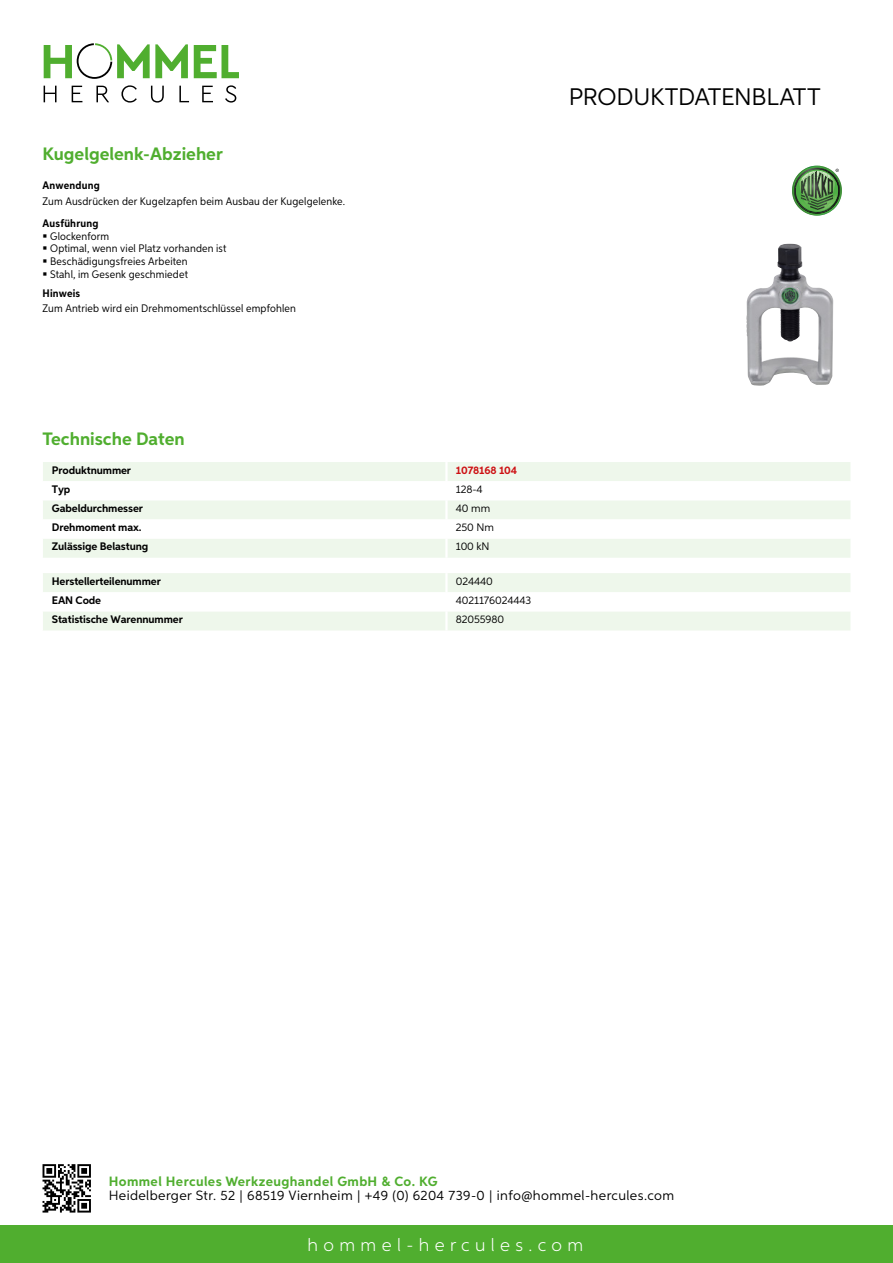
<style>
.page{position:relative;width:893px;height:1263px;background:#fff}
.page>*{position:absolute;margin:0;border:0;box-sizing:border-box;transform-origin:0 0}
.t1{font:24px "Aspira";letter-spacing:-.01em;color:#000}
.t2{font:700 18px "Aspira";color:#50ae2f}
.t3{font:300 18px "Aspira";letter-spacing:.3em;color:#fff}
.t4{font:13.5px "Aspira";letter-spacing:.03em;color:#000}
.t5{font:700 13.5px "Aspira";letter-spacing:.03em;color:#50ae2f}
.t6{font:10.95px/12.8px "Aspira Nar";letter-spacing:.015em;color:#000}
.t7{font:700 10.95px "Aspira";letter-spacing:-.01em;color:#000}
.t8{font:10.95px "Aspira";letter-spacing:-.01em;color:#000}
.t9{font:700 10.95px "Aspira Nar";letter-spacing:.02em;color:#000}
.t10{font:700 10.95px "Aspira";letter-spacing:-.01em;color:#cd1013}
</style>
<div class="page">
<div style="left:0;top:1226px;width:893px;height:37px;background:#50ae2f"></div>
<svg style="left:43px;top:1164px;width:48px;height:48px"></svg>
<svg style="left:194px;top:45px;width:45px;height:33px"></svg>
<svg style="left:44px;top:43px;width:144px;height:36px"></svg>
<svg style="left:44px;top:86px;width:13px;height:16px"></svg>
<svg style="left:72px;top:86px;width:10px;height:16px"></svg>
<svg style="left:96px;top:86px;width:13px;height:16px"></svg>
<svg style="left:121px;top:85px;width:16px;height:18px"></svg>
<svg style="left:151px;top:86px;width:13px;height:17px"></svg>
<svg style="left:179px;top:86px;width:10px;height:16px"></svg>
<svg style="left:202px;top:86px;width:11px;height:16px"></svg>
<svg style="left:225px;top:85px;width:11px;height:18px"></svg>
<div style="left:43px;top:462px;width:807px;height:96px;background:#eef7eb"></div>
<svg style="left:43px;top:481px;width:807px;height:58px"></svg>
<hr style="left:445px;top:462px;width:3px;height:19px;background:#fff">
<hr style="left:445px;top:481px;width:3px;height:19px;background:#fff">
<hr style="left:445px;top:500px;width:3px;height:19px;background:#fff">
<hr style="left:445px;top:519px;width:3px;height:20px;background:#fff">
<hr style="left:445px;top:539px;width:3px;height:19px;background:#fff">
<svg style="left:43px;top:573px;width:807px;height:57px"></svg>
<hr style="left:445px;top:611px;width:3px;height:19px;background:#fff">
<img style="left:746px;top:244px;width:88px;height:142px">
<img style="left:839px;top:179px;width:3px;height:23px">
<svg style="left:792px;top:166px;width:47px;height:50px"></svg>
<h2 class="t2" style="left:43px;top:142px;width:182px">Kugelgelenk-Abzieher</h2>
<p class="t9" style="left:43px;top:179px;width:59px">Anwendung</p>
<p class="t6" style="left:43px;top:194px;width:304px">Zum Ausdrücken der Kugelzapfen beim Ausbau der Kugelgelenke.</p>
<p class="t9" style="left:43px;top:216px;width:58px">Ausführung</p>
<p class="t6" style="left:50px;top:229px;width:178px">Glockenform<br>Optimal, wenn viel Platz vorhanden ist<br>Beschädigungsfreies Arbeiten<br>Stahl, im Gesenk geschmiedet</p>
<p class="t9" style="left:43px;top:287px;width:39px">Hinweis</p>
<p class="t6" style="left:43px;top:302px;width:255px">Zum Antrieb wird ein Drehmomentschlüssel empfohlen</p>
<h1 class="t1" style="left:569px;top:82px;width:253px">Produktdatenblatt</h1>
<h2 class="t2" style="left:43px;top:428px;width:144px">Technische Daten</h2>
<p class="t7" style="left:52px;top:463px;width:81px">Produktnummer</p>
<p class="t10" style="left:456px;top:463px;width:63px">1078168 104</p>
<p class="t7" style="left:52px;top:483px;width:20px">Typ</p>
<p class="t8" style="left:456px;top:483px;width:28px">128-4</p>
<p class="t7" style="left:52px;top:502px;width:93px">Gabeldurchmesser</p>
<p class="t8" style="left:456px;top:502px;width:36px">40 mm</p>
<p class="t7" style="left:52px;top:521px;width:91px">Drehmoment max.</p>
<p class="t8" style="left:456px;top:521px;width:40px">250 N m</p>
<p class="t7" style="left:52px;top:540px;width:98px">Zulässige Belastung</p>
<p class="t8" style="left:456px;top:540px;width:33px">100 kN</p>
<p class="t7" style="left:52px;top:574px;width:111px">Herstellerteilenummer</p>
<p class="t8" style="left:456px;top:575px;width:39px">024440</p>
<p class="t7" style="left:52px;top:594px;width:51px">EAN Code</p>
<p class="t8" style="left:456px;top:594px;width:77px">4021176024443</p>
<p class="t7" style="left:52px;top:613px;width:132px">Statistische Warennummer</p>
<p class="t8" style="left:456px;top:613px;width:50px">82055980</p>
<p class="t5" style="left:109px;top:1172px;width:330px">Hommel Hercules Werkzeughandel GmbH &amp; Co. KG</p>
<p class="t4" style="left:109px;top:1187px;width:567px">Heidelberger Str. 52 | 68519 Viernheim | +49 (0) 6204 739-0 | info@hommel-hercules.com</p>
<h2 class="t3" style="left:307px;top:1234px;width:277px">hommel-hercules.com</h2>
</div>
